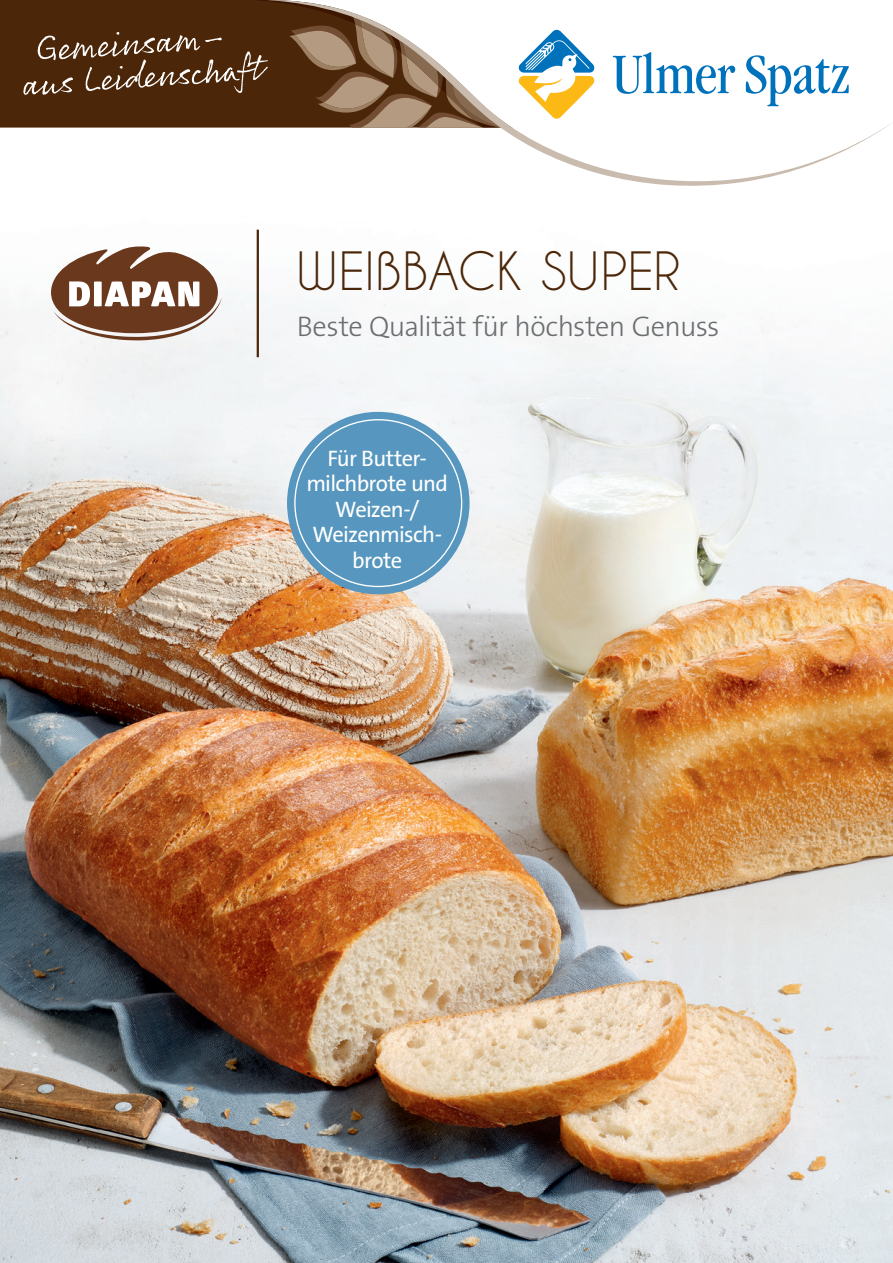
<style>
.page{position:relative;width:893px;height:1263px;background:#fff}
.page>*{position:absolute;margin:0;border:0;box-sizing:border-box;transform-origin:0 0}
.t1{font:49.5px "Caviar Dreams";letter-spacing:.015em;color:#4c2608}
.t2{font:300 28.5px "The Sans B W3";letter-spacing:-.02em;color:#6c6d70}
.t3{font:22.5px/25.5px "The Sans B W5 Plain";letter-spacing:-.035em;color:#fff;text-align:center}
</style>
<div class="page">
<img style="left:0;top:229px;width:893px;height:1034px">
<div style="left:287px;top:412px;width:183px;height:182px;background:#5796be;border-radius:50%"></div>
<hr style="left:257px;top:230px;width:2px;height:127px;background:#4c2608">
<svg style="left:51px;top:246px;width:171px;height:94px"></svg>
<div style="left:0;top:0;width:267px;height:128px;background:#4c2608"></div>
<svg style="left:267px;top:0;width:625px;height:186px"></svg>
<svg style="left:23px;top:32px;width:245px;height:63px;background:#634228"></svg>
<svg style="left:519px;top:30px;width:77px;height:89px"></svg>
<svg style="left:613px;top:52px;width:122px;height:42px"></svg>
<svg style="left:746px;top:55px;width:103px;height:51px"></svg>
<h1 class="t1" style="left:297px;top:241px;width:385px">WEIßBACK SUPER</h1>
<p class="t2" style="left:297px;top:308px;width:424px">Beste Qualität für höchsten Genuss</p>
<p class="t3" style="left:306px;top:446px;width:143px">Für Butter&shy;milchbrote und<br>Weizen-/<br>Weizenmisch&shy;brote</p>
</div>
